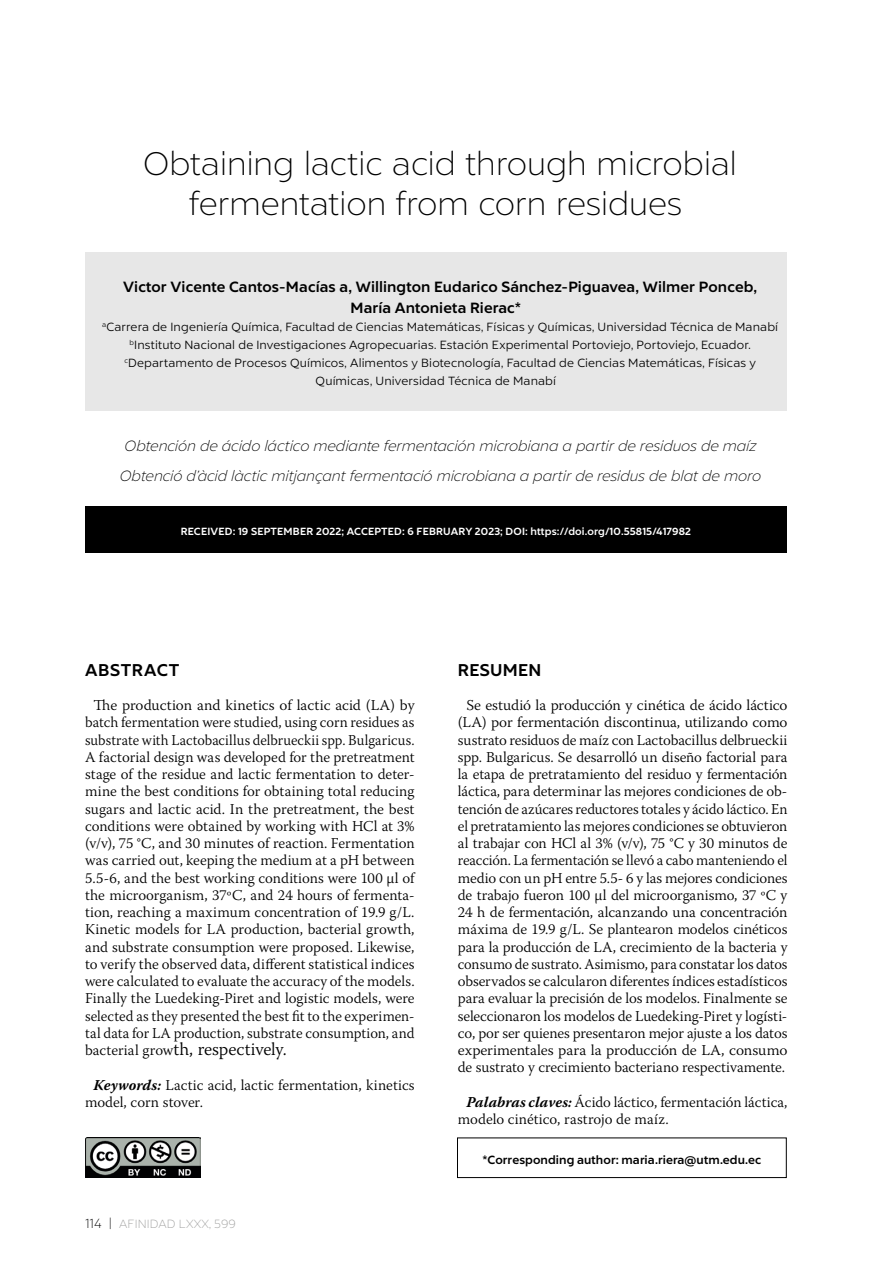
<style>
.page{position:relative;width:893px;height:1263px;background:#fff}
.page>*{position:absolute;margin:0;border:0;box-sizing:border-box;transform-origin:0 0}
.t1{font:300 33px/39.6px "Liszt FY";letter-spacing:-.015em;color:#000;text-align:center}
.t2{font:300 18px "Warnock Pro";letter-spacing:-.005em;color:#000}
.t3{font:700 17.25px "Liszt FY";letter-spacing:.02em;color:#000}
.t4{font:300 15px/17.2px "Warnock Pro";letter-spacing:-.005em;color:#000;text-align:center}
.t5{font:italic 300 15px/30px "Liszt FY";color:#000;text-align:center}
.t6{font:700 15px/21px "Liszt FY";letter-spacing:.005em;color:#000;text-align:center}
.t7{font:12px "Liszt FY";letter-spacing:.01em;color:#000}
.t8{font:700 12px "Liszt FY";letter-spacing:.005em;color:#000}
.t9{font:300 12px "Liszt FY";letter-spacing:.01em;color:#9d9d9c}
.t10{font:700 10.5px "Liszt FY";letter-spacing:.01em;color:#fff}
.s1{font-size:15px}
.s2{font-weight:700;font-style:italic}
.s3{font-size:13.5px;color:#000}
</style>
<div class="page">
<div style="left:457px;top:1137px;width:330px;height:41px;border:1px solid #000"></div>
<div style="left:85px;top:252px;width:702px;height:159px;background:#e7e7e7"></div>
<div style="left:85px;top:506px;width:702px;height:47px;background:#000"></div>
<img style="left:85px;top:1137px;width:115px;height:41px">
<h1 class="t1" style="left:143px;top:144px;width:595px">Obtaining lactic acid through microbial fermentation from corn residues</h1>
<p class="t6" style="left:123px;top:276px;width:635px">Victor Vicente Cantos-Macías a, Willington Eudarico Sánchez-Piguavea, Wilmer Ponceb,<br>María Antonieta Rierac*</p>
<p class="t7" style="left:102px;top:320px;width:678px"><sup>a</sup>Carrera de Ingeniería Química, Facultad de Ciencias Matemáticas, Físicas y Químicas, Universidad Técnica de Manabí</p>
<p class="t7" style="left:129px;top:338px;width:623px"><sup>b</sup>Instituto Nacional de Investigaciones Agropecuarias. Estación Experimental Portoviejo, Portoviejo, Ecuador.</p>
<p class="t7" style="left:124px;top:356px;width:633px"><sup>c</sup>Departamento de Procesos Químicos, Alimentos y Biotecnología, Facultad de Ciencias Matemáticas, Físicas y</p>
<p class="t7" style="left:316px;top:374px;width:242px">Químicas, Universidad Técnica de Manabí</p>
<p class="t5" style="left:120px;top:430px;width:643px">Obtención de ácido láctico mediante fermentación microbiana a partir de residuos de maíz<br>Obtenció d’àcid làctic mitjançant fermentació microbiana a partir de residus de blat de moro</p>
<p class="t10" style="left:181px;top:525px;width:512px">RECEIVED: 19 SEPTEMBER 2022; ACCEPTED: 6 FEBRUARY 2023; DOI: https://doi.org/10.55815/417982</p>
<p class="t3" style="left:85px;top:659px;width:96px">ABSTRACT</p>
<p class="t4" style="left:85px;top:696px;width:331px">The production and kinetics of lactic acid (LA) by batch fermentation were studied, using corn residues as substrate with Lactobacillus delbrueckii spp. Bulgaricus.<br>A factorial design was developed for the pretreatment stage of the residue and lactic fermentation to deter&shy;mine the best conditions for obtaining total reducing sugars and lactic acid. In the pretreatment, the best conditions were obtained by working with HCl at 3% (v/v), 75 °C, and 30 minutes of reaction. Fermentation was carried out, keeping the medium at a pH between 5.5-6, and the best working conditions were 100 µl of the microorganism, 37ºC, and 24 hours of fermenta&shy;tion, reaching a maximum concentration of 19.9 g/L.<br>Kinetic models for LA production, bacterial growth, and substrate consumption were proposed. Likewise, to verify the observed data, different statistical indices were calculated to evaluate the accuracy of the models.<br>Finally the Luedeking-Piret and logistic models, were selected as they presented the best fit to the experimen&shy;tal data for LA production, substrate consumption, and</p>
<p class="t2" style="left:85px;top:1038px;width:203px"><span class="s1">bacterial grow</span>th, respectively.</p>
<p class="t4" style="left:85px;top:1076px;width:331px;text-align:left;text-indent:9px"><span class="s2">Keywords:</span> Lactic acid, lactic fermentation, kinetics model, corn stover.</p>
<p class="t9" style="left:85px;top:1216px;width:152px"><span class="s3">114 |</span> AFINIDAD LXXX, 599</p>
<p class="t3" style="left:458px;top:659px;width:85px">RESUMEN</p>
<p class="t4" style="left:458px;top:696px;width:331px">Se estudió la producción y cinética de ácido láctico (LA) por fermentación discontinua, utilizando como sustrato residuos de maíz con Lactobacillus delbrueckii spp. Bulgaricus. Se desarrolló un diseño factorial para la etapa de pretratamiento del residuo y fermentación láctica, para determinar las mejores condiciones de ob&shy;tención de azúcares reductores totales y ácido láctico. En el pretratamiento las mejores condiciones se obtuvieron al trabajar con HCl al 3% (v/v), 75 °C y 30 minutos de reacción. La fermentación se llevó a cabo manteniendo el medio con un pH entre 5.5- 6 y las mejores condiciones de trabajo fueron 100 µl del microorganismo, 37 ºC y 24 h de fermentación, alcanzando una concentración máxima de 19.9 g/L. Se plantearon modelos cinéticos para la producción de LA, crecimiento de la bacteria y consumo de sustrato. Asimismo, para constatar los datos observados se calcularon diferentes índices estadísticos para evaluar la precisión de los modelos. Finalmente se seleccionaron los modelos de Luedeking-Piret y logísti&shy;co, por ser quienes presentaron mejor ajuste a los datos experimentales para la producción de LA, consumo de sustrato y crecimiento bacteriano respectivamente.</p>
<p class="t4" style="left:458px;top:1093px;width:331px;text-align:left;text-indent:9px"><span class="s2">Palabras claves:</span> Ácido láctico, fermentación láctica, modelo cinético, rastrojo de maíz.</p>
<p class="t8" style="left:483px;top:1152px;width:280px">*Corresponding author: maria.riera@utm.edu.ec</p>
</div>
